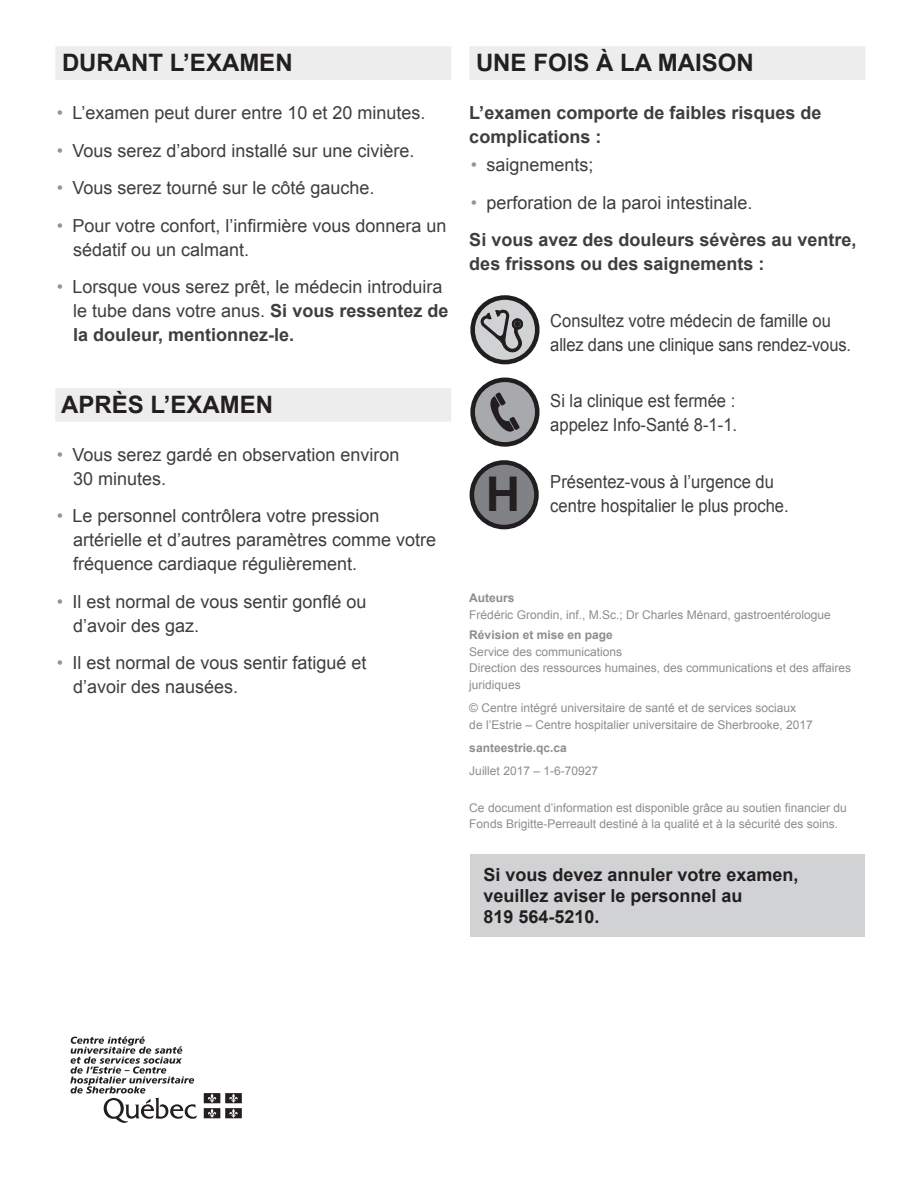
<style>
.page{position:relative;width:918px;height:1188px;background:#fff}
.page>*{position:absolute;margin:0;border:0;box-sizing:border-box;transform-origin:0 0}
.t1{font:700 47.85px "Arial";color:#231f20}
.t2{font:700 24px "Arial";color:#231f20}
.t3{font:18px/24px "Arial";color:#3e3e3f}
.t4{font:18px/24px "Arial";color:#3e3e3f;scale:.92 1}
.t5{font:700 18px/24px "Arial";color:#3e3e3f}
.t6{font:700 18px/21px "Arial";color:#231f20}
.t7{font:12px/16.5px "Arial";color:#8b8d90}
.t8{font:700 12px "Arial";color:#8b8d90}
.s1{color:#939598}
.s2{font-weight:700}
.s3{font-weight:400;color:#939598}
.s4{font-weight:400}
</style>
<div class="page">
<div style="left:55px;top:46px;width:396px;height:34px;background:#ededee"></div>
<div style="left:55px;top:388px;width:396px;height:34px;background:#ededee"></div>
<div style="left:469px;top:46px;width:396px;height:34px;background:#ededee"></div>
<svg style="left:473px;top:298px;width:64px;height:64px"></svg>
<div style="left:470px;top:295px;width:70px;height:69px;border:5px solid #221d1f;border-radius:50%"></div>
<svg style="left:481px;top:309px;width:43px;height:43px;background:#9e9d9f"></svg>
<svg style="left:473px;top:380px;width:64px;height:64px;background:#97989b"></svg>
<div style="left:470px;top:378px;width:70px;height:69px;border:5px solid #221d1f;border-radius:50%"></div>
<svg style="left:490px;top:392px;width:30px;height:41px"></svg>
<div style="left:472px;top:463px;width:64px;height:64px;background:#808285;border-radius:50%"></div>
<div style="left:470px;top:460px;width:69px;height:69px;border:5px solid #221d1f;border-radius:50%"></div>
<div style="left:470px;top:854px;width:395px;height:82px;background:#d1d2d4"></div>
<svg style="left:204px;top:1093px;width:38px;height:25px"></svg>
<svg style="left:70px;top:1036px;width:127px;height:87px"></svg>
<h2 class="t2" style="left:62px;top:47px;width:35px">Durant</h2>
<h2 class="t2" style="left:170px;top:47px;width:71px">L’examen</h2>
<p class="t3" style="left:57px;top:101px;width:370px"><span class="s1">•</span> L’examen peut durer entre 10 et 20 minutes.</p>
<p class="t3" style="left:57px;top:139px;width:359px"><span class="s1">•</span> Vous serez d’abord installé sur une civière.</p>
<p class="t3" style="left:57px;top:176px;width:319px"><span class="s1">•</span> Vous serez tourné sur le côté gauche.</p>
<p class="t3" style="left:73px;top:214px;width:375px;text-indent:-16px"><span class="s1">•</span> Pour votre confort, l’infirmière vous donnera un sédatif ou un calmant.</p>
<p class="t3" style="left:73px;top:275px;width:377px;text-indent:-16px"><span class="s1">•</span> Lorsque vous serez prêt, le médecin introduira le tube dans votre anus. <span class="s2">Si vous ressentez de la douleur, mentionnez-le.</span></p>
<h2 class="t2" style="left:61px;top:389px;width:160px">Après l’examen</h2>
<p class="t3" style="left:73px;top:443px;width:328px;text-indent:-16px"><span class="s1">•</span> Vous serez gardé en observation environ<br>30 minutes.</p>
<p class="t3" style="left:73px;top:504px;width:365px;text-indent:-16px"><span class="s1">•</span> Le personnel contrôlera votre pression artérielle et d’autres paramètres comme votre fréquence cardiaque régulièrement.</p>
<p class="t3" style="left:73px;top:590px;width:295px;text-indent:-16px"><span class="s1">•</span> Il est normal de vous sentir gonflé ou d’avoir des gaz.</p>
<p class="t3" style="left:73px;top:651px;width:295px;text-indent:-16px"><span class="s1">•</span> Il est normal de vous sentir fatigué et d’avoir des nausées.</p>
<h2 class="t2" style="left:476px;top:47px;width:87px">Une fois</h2>
<h2 class="t2" style="left:596px;top:47px;width:79px">à la maison</h2>
<p class="t5" style="left:469px;top:101px;width:354px">L’examen comporte de faibles risques de complications :</p>
<p class="t3" style="left:471px;top:153px;width:124px"><span class="s1">•</span> saignements;</p>
<p class="t5" style="left:469px;top:184px;width:389px;line-height:37.5px"><span class="s3">•</span> <span class="s4">perforation de la paroi intestinale.<br></span>Si vous avez des douleurs sévères au ventre,</p>
<p class="t5" style="left:469px;top:253px;width:297px">des frissons ou des saignements :</p>
<p class="t4" style="left:550px;top:309px;width:328px">Consultez votre médecin de famille ou allez dans une clinique sans rendez-vous.</p>
<p class="t4" style="left:550px;top:389px;width:205px">Si la clinique est fermée : appelez Info-Santé 8-1-1.</p>
<p class="t4" style="left:550px;top:470px;width:261px">Présentez-vous à l’urgence du centre hospitalier le plus proche.</p>
<h1 class="t1" style="left:486px;top:462px;width:36px">H</h1>
<p class="t8" style="left:469px;top:590px;width:47px">Auteurs</p>
<p class="t7" style="left:469px;top:606px;width:363px">Frédéric Grondin, inf., M.Sc.; Dr Charles Ménard, gastroentérologue</p>
<p class="t8" style="left:469px;top:627px;width:145px">Révision et mise en page</p>
<p class="t7" style="left:469px;top:644px;width:383px">Service des communications<br>Direction des ressources humaines, des communications et des affaires juridiques</p>
<p class="t7" style="left:469px;top:700px;width:345px">© Centre intégré universitaire de santé et de services sociaux<br>de l’Estrie – Centre hospitalier universitaire de Sherbrooke, 2017</p>
<p class="t8" style="left:469px;top:740px;width:99px">santeestrie.qc.ca</p>
<p class="t7" style="left:469px;top:763px;width:130px">Juillet 2017 – 1-6-70927</p>
<p class="t7" style="left:469px;top:800px;width:379px">Ce document d’information est disponible grâce au soutien financier du<br>Fonds Brigitte-Perreault destiné à la qualité et à la sécurité des soins.</p>
<p class="t6" style="left:483px;top:865px;width:317px">Si vous devez annuler votre examen, veuillez aviser le personnel au<br>819 564-5210.</p>
</div>
